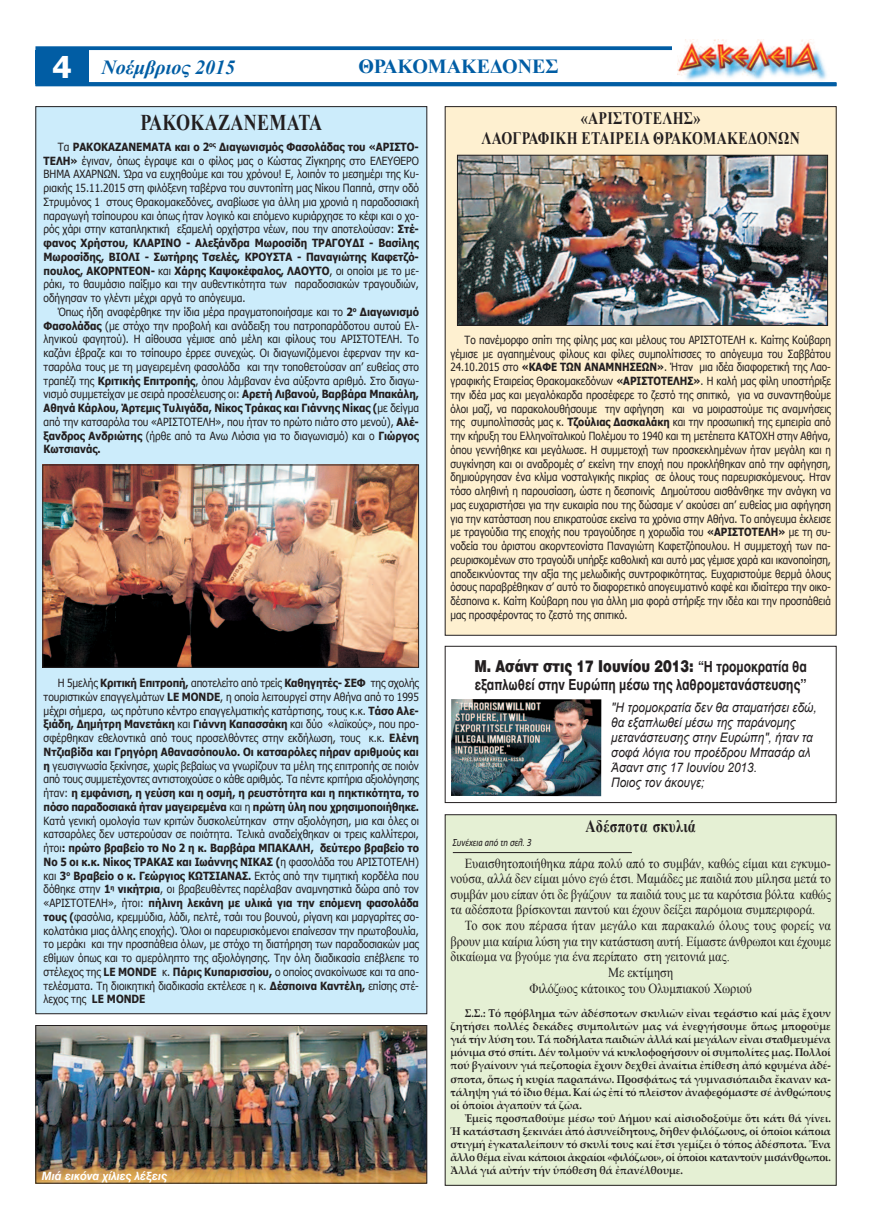
<style>
.page{position:relative;width:872px;height:1219px;background:#fff}
.page>*{position:absolute;margin:0;border:0;box-sizing:border-box;transform-origin:0 0}
.t1{font:700 22.5px "Times New Roman";letter-spacing:.02em;color:#231f20;scale:.8 1}
.t2{font:italic 700 20px "Times New Roman";color:#015da4}
.t3{font:700 20px "Times New Roman";color:#015da4}
.t4{font:700 17.5px/20px "Times New Roman";letter-spacing:.02em;color:#231f20;text-align:center;scale:.8 1}
.t5{font:900 16.25px "UB Helvetica";color:#231f20;scale:.8 1}
.t6{font:15px "UB Helvetica Bold";color:#231f20;scale:.8 1}
.t7{font:13.75px/15.6px "Times New Roman";color:#231f20;text-align:justify;scale:.9 1}
.t8{font:italic 13.12px/15px "Arial";color:#231f20;scale:.9 1}
.t9{font:11.25px/13.8px "Tahoma";color:#231f20;text-align:justify;scale:.9 1}
.t10{font:11.25px/13.8px "Tahoma";color:#231f20;text-align:justify;scale:.88 1}
.t11{font:700 11.25px/13.1px "Palatino Linotype";color:#231f20;text-align:justify;scale:.9 1}
.t12{font:italic 11.25px "UB Helvetica Bold";color:#fff}
.t13{font:italic 10px "PF Catalog Poly";color:#231f20;scale:.8 1}
.s1{font-family:"Tahoma";font-style:normal;font-size:30px;color:#fff}
.s2{font-weight:700}
.s3{font-family:"UB Helvetica Bold";font-weight:400;font-size:15px}
</style>
<div class="page">
<div style="left:35px;top:46px;width:801px;height:40px;border:4px solid #015da4"></div>
<div style="left:35px;top:50px;width:54px;height:34px;background:#015da4"></div>
<div style="left:36px;top:107px;width:391px;height:907px;background:#ccecfb"></div>
<div style="left:672px;top:32px;width:174px;height:51px;background:#fff"></div>
<img style="left:677px;top:39px;width:150px;height:41px">
<svg style="left:35px;top:82px;width:801px;height:4px;background:#045fa5"></svg>
<div style="left:445px;top:646px;width:391px;height:157px;border:1px solid #231f20"></div>
<img style="left:451px;top:699px;width:150px;height:97px">
<div style="left:445px;top:815px;width:391px;height:370px;background:#e5f0d4"></div>
<div style="left:445px;top:814px;width:391px;height:372px;border:1px solid #231f20"></div>
<hr style="left:453px;top:852px;width:179px;height:1px;background:#231f20">
<img style="left:45px;top:467px;width:372px;height:198px">
<div style="left:43px;top:465px;width:376px;height:202px;border:1px solid #231f20"></div>
<img style="left:37px;top:1027px;width:388px;height:154px">
<div style="left:35px;top:1025px;width:392px;height:158px;border:1px solid #231f20"></div>
<div style="left:445px;top:107px;width:391px;height:528px;background:#fef0d0"></div>
<img style="left:459px;top:157px;width:366px;height:167px">
<div style="left:457px;top:155px;width:370px;height:171px;border:1px solid #231f20"></div>
<h2 class="t2" style="left:53px;top:56px;width:184px"><span class="s1">4</span> Νοέμβριος 2015</h2>
<h2 class="t3" style="left:358px;top:55px;width:202px">ΘΡΑΚΟΜΑΚΕΔΟΝΕΣ</h2>
<h1 class="t1" style="left:140px;top:110px;width:229px">ΡΑΚΟΚΑΖΑΝΕΜΑΤΑ</h1>
<p class="t9" style="left:44px;top:140px;width:418px;text-indent:14px">Τα <span class="s2">ΡΑΚΟΚΑΖΑΝΕΜΑΤΑ και ο 2</span><sup>ος</sup> <span class="s2">Διαγωνισμός Φασολάδας του «ΑΡΙΣΤΟ-ΤΕΛΗ»</span> έγιναν, όπως έγραψε και ο φίλος μας ο Κώστας Ζίγκηρης στο ΕΛΕΥΘΕΡΟ ΒΗΜΑ ΑΧΑΡΝΩΝ. Ώρα να ευχηθούμε και του χρόνου! Ε, λοιπόν το μεσημέρι της Κυ&shy;ριακής 15.11.2015 στη φιλόξενη ταβέρνα του συντοπίτη μας Νίκου Παππά, στην οδό Στρυμόνος 1 στους Θρακομακεδόνες, αναβίωσε για άλλη μια χρονιά η παραδοσιακή παραγωγή τσίπουρου και όπως ήταν λογικό και επόμενο κυριάρχησε το κέφι και ο χο&shy;ρός χάρι στην καταπληκτική εξαμελή ορχήστρα νέων, που την αποτελούσαν: <span class="s2">Στέ&shy;φανος Χρήστου, ΚΛΑΡΙΝΟ - Αλεξάνδρα Μωροσίδη ΤΡΑΓΟΥΔΙ - Βασίλης Μωροσίδης, ΒΙΟΛΙ - Σωτήρης Τσελές, ΚΡΟΥΣΤΑ - Παναγιώτης Καφετζό&shy;πουλος, ΑΚΟΡΝΤΕΟΝ-</span> και <span class="s2">Χάρης Καψοκέφαλος, ΛΑΟΥΤΟ</span>, οι οποίοι με το με&shy;ράκι, το θαυμάσιο παίξιμο και την αυθεντικότητα των παραδοσιακών τραγουδιών, οδήγησαν το γλέντι μέχρι αργά το απόγευμα.</p>
<p class="t9" style="left:44px;top:305px;width:418px;text-indent:14px">Όπως ήδη αναφέρθηκε την ίδια μέρα πραγματοποιήσαμε και το <span class="s2">2</span><sup>ο</sup> <span class="s2">Διαγωνισμό Φασολάδας</span> (με στόχο την προβολή και ανάδειξη του πατροπαράδοτου αυτού Ελ&shy;ληνικού φαγητού). Η αίθουσα γέμισε από μέλη και φίλους του ΑΡΙΣΤΟΤΕΛΗ. Το καζάνι έβραζε και το τσίπουρο έρρεε συνεχώς. Οι διαγωνιζόμενοι έφερναν την κα&shy;τσαρόλα τους με τη μαγειρεμένη φασολάδα και την τοποθετούσαν απ’ ευθείας στο τραπέζι της <span class="s2">Κριτικής Επιτροπής</span>, όπου λάμβαναν ένα αύξοντα αριθμό. Στο διαγω&shy;νισμό συμμετείχαν με σειρά προσέλευσης οι: <span class="s2">Αρετή Λιβανού, Βαρβάρα Μπακάλη, Αθηνά Κάρλου, Άρτεμις Τυλιγάδα, Νίκος Τράκας και Γιάννης Νίκας (</span>με δείγμα από την κατσαρόλα του «ΑΡΙΣΤΟΤΕΛΗ», που ήταν το πρώτο πιάτο στο μενού), <span class="s2">Αλέ&shy;ξανδρος Ανδριώτης</span> (ήρθε από τα Ανω Λιόσια για το διαγωνισμό) και ο <span class="s2">Γιώργος Κωτσιανάς.</span></p>
<h3 class="t4" style="left:481px;top:108px;width:399px">«ΑΡΙΣΤΟΤΕΛΗΣ»<br>ΛΑΟΓΡΑΦΙΚΗ ΕΤΑΙΡΕΙΑ ΘΡΑΚΟΜΑΚΕΔΟΝΩΝ</h3>
<p class="t10" style="left:450px;top:332px;width:434px;text-indent:14px">Το πανέμορφο σπίτι της φίλης μας και μέλους του ΑΡΙΣΤΟΤΕΛΗ κ. Καίτης Κούβαρη γέμισε με αγαπημένους φίλους και φίλες συμπολίτισσες το απόγευμα του Σαββάτου 24.10.2015 στο <span class="s2">«ΚΑΦΕ ΤΩΝ ΑΝΑΜΝΗΣΕΩΝ»</span>. Ήταν μια ιδέα διαφορετική της Λαο&shy;γραφικής Εταιρείας Θρακομακεδόνων <span class="s2">«ΑΡΙΣΤΟΤΕΛΗΣ»</span>. Η καλή μας φίλη υποστήριξε την ιδέα μας και μεγαλόκαρδα προσέφερε το ζεστό της σπιτικό, για να συναντηθούμε όλοι μαζί, να παρακολουθήσουμε την αφήγηση και να μοιραστούμε τις αναμνήσεις της συμπολίτισσάς μας κ. <span class="s2">Τζούλιας Δασκαλάκη</span> και την προσωπική της εμπειρία από την κήρυξη του Ελληνοϊταλικού Πολέμου το 1940 και τη μετέπειτα ΚΑΤΟΧΗ στην Αθήνα, όπου γεννήθηκε και μεγάλωσε. Η συμμετοχή των προσκεκλημένων ήταν μεγάλη και η συγκίνηση και οι αναδρομές σ’ εκείνη την εποχή που προκλήθηκαν από την αφήγηση, δημιούργησαν ένα κλίμα νοσταλγικής πικρίας σε όλους τους παρευρισκόμενους. Ηταν τόσο αληθινή η παρουσίαση, ώστε η δεσποινίς Δημούτσου αισθάνθηκε την ανάγκη να μας ευχαριστήσει για την ευκαιρία που της δώσαμε ν’ ακούσει απ’ ευθείας μια αφήγηση για την κατάσταση που επικρατούσε εκείνα τα χρόνια στην Αθήνα. Το απόγευμα έκλεισε με τραγούδια της εποχής που τραγούδησε η χορωδία του <span class="s2">«ΑΡΙΣΤΟΤΕΛΗ»</span> με τη συ&shy;νοδεία του άριστου ακορντεονίστα Παναγιώτη Καφετζόπουλου. Η συμμετοχή των πα&shy;ρευρισκομένων στο τραγούδι υπήρξε καθολική και αυτό μας γέμισε χαρά και ικανοποίηση, αποδεικνύοντας την αξία της μελωδικής συντροφικότητας. Ευχαριστούμε θερμά όλους όσους παραβρέθηκαν σ’ αυτό το διαφορετικό απογευματινό καφέ και ιδιαίτερα την οικο&shy;δέσποινα κ. Καίτη Κούβαρη που για άλλη μια φορά στήριξε την ιδέα και την προσπάθειά μας προσφέροντας το ζεστό της σπιτικό.</p>
<p class="t9" style="left:44px;top:676px;width:418px;text-indent:14px">Η 5μελής <span class="s2">Κριτική Επιτροπή,</span> αποτελείτο από τρείς <span class="s2">Καθηγητές- ΣΕΦ</span> της σχολής τουριστικών επαγγελμάτων <span class="s2">LE MONDE</span>, η οποία λειτουργεί στην Αθήνα από το 1995 μέχρι σήμερα, ως πρότυπο κέντρο επαγγελματικής κατάρτισης, τους κ.κ. <span class="s2">Τάσο Αλε&shy;ξιάδη, Δημήτρη Μανετάκη</span> και <span class="s2">Γιάννη Καπασσάκη</span> και δύο «λαϊκούς», που προ&shy;σφέρθηκαν εθελοντικά από τους προσελθόντες στην εκδήλωση, τους κ.κ. <span class="s2">Ελένη Ντζιαβίδα και Γρηγόρη Αθανασόπουλο. Οι κατσαρόλες πήραν αριθμούς και η</span> γευσιγνωσία ξεκίνησε, χωρίς βεβαίως να γνωρίζουν τα μέλη της επιτροπής σε ποιόν από τους συμμετέχοντες αντιστοιχούσε ο κάθε αριθμός. Τα πέντε κριτήρια αξιολόγησης ήταν: <span class="s2">η εμφάνιση, η γεύση και η οσμή, η ρευστότητα και η πηκτικότητα, το πόσο παραδοσιακά ήταν μαγειρεμένα</span> και η <span class="s2">πρώτη ύλη που χρησιμοποιήθηκε.<br></span>Κατά γενική ομολογία των κριτών δυσκολεύτηκαν στην αξιολόγηση, μια και όλες οι κατσαρόλες δεν υστερούσαν σε ποιότητα. Τελικά αναδείχθηκαν οι τρεις καλλίτεροι, ήτοι<span class="s2">: πρώτο βραβείο το Νο 2 η κ. Βαρβάρα ΜΠΑΚΑΛΗ, δεύτερο βραβείο το Νο 5 οι κ.κ. Νίκος ΤΡΑΚΑΣ και Ιωάννης ΝΙΚΑΣ (</span>η φασολάδα του ΑΡΙΣΤΟΤΕΛΗ) και <span class="s2">3</span><sup>ο</sup> <span class="s2">Βραβείο ο κ. Γεώργιος ΚΩΤΣΙΑΝΑΣ.</span> Εκτός από την τιμητική κορδέλα που δόθηκε στην <span class="s2">1</span><sup>η</sup> <span class="s2">νικήτρια</span>, οι βραβευθέντες παρέλαβαν αναμνηστικά δώρα από τον «ΑΡΙΣΤΟΤΕΛΗ», ήτοι: <span class="s2">πήλινη λεκάνη με υλικά για την επόμενη φασολάδα τους (</span>φασόλια, κρεμμύδια, λάδι, πελτέ, τσάι του βουνού, ρίγανη και μαργαρίτες σο&shy;κολατάκια μιας άλλης εποχής). Όλοι οι παρευρισκόμενοι επαίνεσαν την πρωτοβουλία, το μεράκι και την προσπάθεια όλων, με στόχο τη διατήρηση των παραδοσιακών μας εθίμων όπως και το αμερόληπτο της αξιολόγησης. Την όλη διαδικασία επέβλεπε το στέλεχος της <span class="s2">LE MONDE</span> κ. <span class="s2">Πάρις Κυπαρισσίου,</span> ο οποίος ανακοίνωσε και τα απο&shy;τελέσματα. Τη διοικητική διαδικασία εκτέλεσε η κ. <span class="s2">Δέσποινα Καντέλη,</span> επίσης στέ&shy;λεχος της <span class="s2">LE MONDE</span></p>
<p class="t12" style="left:42px;top:1169px;width:127px">Μιά εικόνα χίλιες λέξεις</p>
<h3 class="t5" style="left:474px;top:657px;width:417px">M. Aσάντ στις 17 Ιουνίου 2013: <span class="s3">“Η τρομοκρατία θα</span></h3>
<h3 class="t6" style="left:474px;top:675px;width:416px">εξαπλωθεί στην Ευρώπη μέσω της λαθρομετανάστευσης’’</h3>
<p class="t8" style="left:611px;top:700px;width:230px">"Η τρομοκρατία δεν θα σταματήσει εδώ, θα εξαπλωθεί μέσω της παράνομης μετανάστευσης στην Ευρώπη", ήταν τα σοφά λόγια του προέδρου Μπασάρ αλ<br>Άσαντ στις 17 Ιουνίου 2013.<br>Ποιος τον άκουγε;</p>
<h3 class="t4" style="left:585px;top:816px;width:139px">Αδέσποτα σκυλιά</h3>
<p class="t7" style="left:450px;top:855px;width:424px;text-indent:14px">Ευαισθητοποιήθηκα πάρα πολύ από το συμβάν, καθώς είμαι και εγκυμο&shy;νούσα, αλλά δεν είμαι μόνο εγώ έτσι. Μαμάδες με παιδιά που μίλησα μετά το συμβάν μου είπαν ότι δε βγάζουν τα παιδιά τους με τα καρότσια βόλτα καθώς τα αδέσποτα βρίσκονται παντού και έχουν δείξει παρόμοια συμπεριφορά.</p>
<p class="t7" style="left:464px;top:918px;width:408px">Το σοκ που πέρασα ήταν μεγάλο και παρακαλώ όλους τους φορείς να</p>
<p class="t7" style="left:450px;top:933px;width:424px">βρουν μια καίρια λύση για την κατάσταση αυτή. Είμαστε άνθρωποι και έχουμε</p>
<p class="t7" style="left:450px;top:949px;width:312px">δικαίωμα να βγούμε για ένα περίπατο στη γειτονιά μας.</p>
<p class="t7" style="left:608px;top:964px;width:74px">Με εκτίμηση</p>
<p class="t7" style="left:529px;top:980px;width:249px">Φιλόζωος κάτοικος του Ολυμπιακού Χωριού</p>
<p class="t11" style="left:450px;top:1008px;width:424px;text-indent:14px">Σ.Σ.: Τό πρόβλημα τῶν ἀδέσποτων σκυλιῶν εἶναι τεράστιο καί μᾶς ἔχουν ζητήσει πολλές δεκάδες συμπολιτῶν μας νά ἐνεργήσουμε ὅπως μποροῦμε γιά τήν λύση του. Τά ποδήλατα παιδιῶν ἀλλά καί μεγάλων εἶναι σταθμευμένα μόνιμα στό σπίτι. Δέν τολμοῦν νά κυκλοφορήσουν οἱ συμπολίτες μας. Πολλοί πού βγαίνουν γιά πεζοπορία ἔχουν δεχθεῖ ἀναίτια ἐπίθεση ἀπό κρυμένα ἀδέ&shy;σποτα, ὅπως ἡ κυρία παραπάνω. Προσφάτως τά γυμνασιόπαιδα ἔκαναν κα&shy;τάληψη γιά τό ἴδιο θέμα. Καί ὡς ἐπί τό πλεῖστον ἀναφερόμαστε σέ ἀνθρώπους οἱ ὁποῖοι ἀγαποῦν τά ζῶα.</p>
<p class="t11" style="left:450px;top:1113px;width:424px;text-indent:14px">Ἐμεῖς προσπαθοῦμε μέσω τοῦ Δήμου καί αἰσιοδοξοῦμε ὅτι κάτι θά γίνει.<br>Ἡ κατάσταση ξεκινάει ἀπό ἀσυνείδητους, δῆθεν φιλόζωους, οἱ ὁποῖοι κάποια στιγμή ἐγκαταλείπουν τό σκυλί τους καί ἔτσι γεμίζει ὁ τόπος ἀδέσποτα. Ἕνα ἄλλο θέμα εἶναι κάποιοι ἀκραίοι «φιλόζωοι», οἱ ὁποῖοι καταντοῦν μισάνθρωποι.<br>Ἀλλά γιά αὐτήν τήν ὑπόθεση θά ἐπανέλθουμε.</p>
<p class="t13" style="left:453px;top:837px;width:100px">Συνέχεια από τη σελ. 3</p>
</div>
